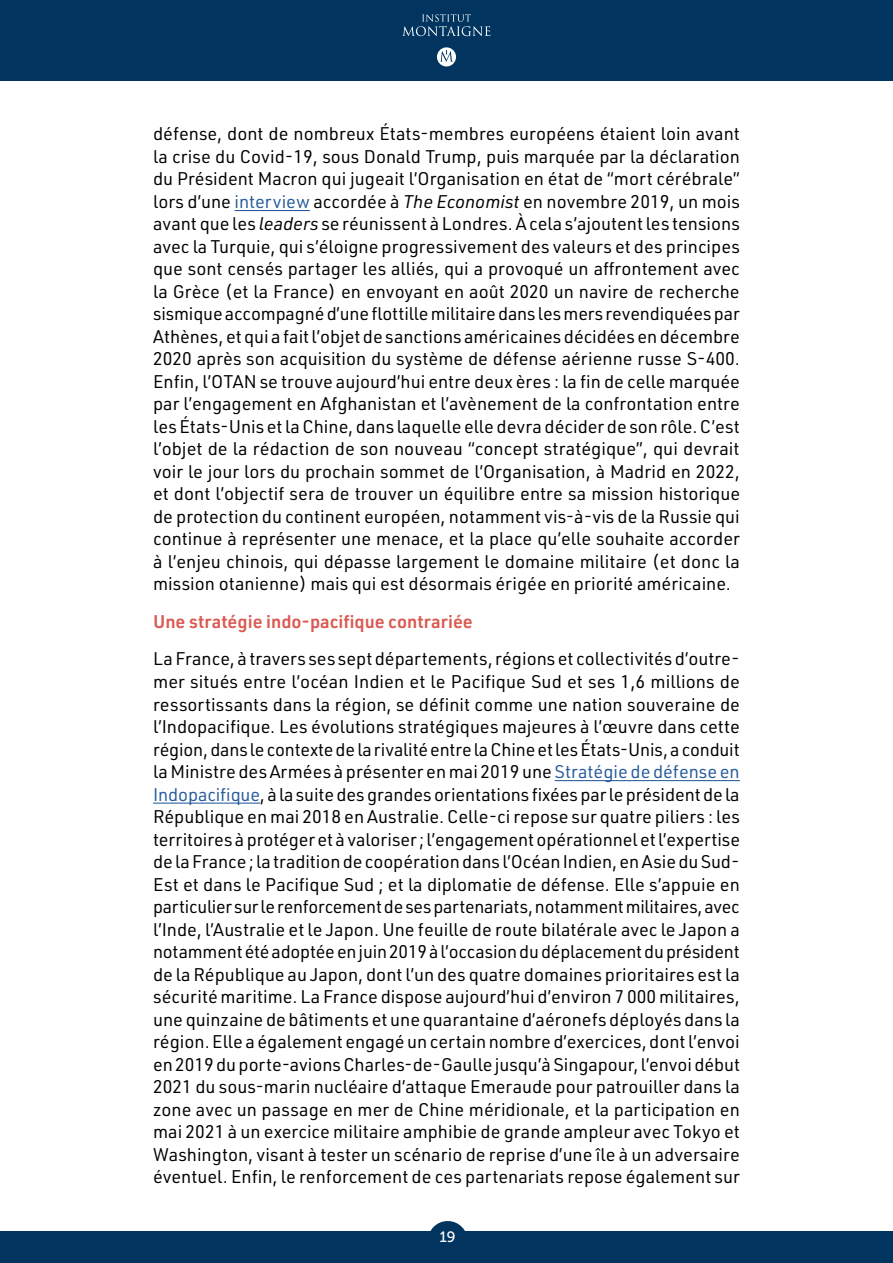
<style>
.page{position:relative;width:893px;height:1263px;background:#fff}
.page>*{position:absolute;margin:0;border:0;box-sizing:border-box;transform-origin:0 0}
.t1{font:18px/22.5px "URWDIN";color:#000;text-align:justify}
.t2{font:600 18px "URWDIN";color:#da5a52}
.t3{font:15px "Museo 500";color:#fff}
.s1{color:#275b9b}
.s2{font-style:italic}
</style>
<div class="page">
<div style="left:0;top:0;width:893px;height:81px;background:#013560"></div>
<svg style="left:403px;top:14px;width:87px;height:22px"></svg>
<svg style="left:437px;top:47px;width:19px;height:19px"></svg>
<div style="left:0;top:1232px;width:893px;height:31px;background:#013560"></div>
<div style="left:428px;top:1221px;width:40px;height:40px;background:#013560;border-radius:50%"></div>
<hr style="left:234px;top:210px;width:76px;height:1px;background:#275b9b">
<hr style="left:555px;top:780px;width:185px;height:1px;background:#275b9b">
<hr style="left:153px;top:802px;width:107px;height:2px;background:#275b9b">
<p class="t1" style="left:153px;top:122px;width:589px">défense, dont de nombreux États-membres européens étaient loin avant la crise du Covid-19, sous Donald Trump, puis marquée par la déclaration du Président Macron qui jugeait l’Organisation en état de “mort cérébrale” lors d’une <span class="s1">interview</span> accordée à <span class="s2">The Economist</span> en novembre 2019, un mois avant que les <span class="s2">leaders</span> se réunissent à Londres. À cela s’ajoutent les tensions avec la Turquie, qui s’éloigne progressivement des valeurs et des principes que sont censés partager les alliés, qui a provoqué un affrontement avec la Grèce (et la France) en envoyant en août 2020 un navire de recherche sismique accompagné d’une flottille militaire dans les mers revendiquées par Athènes, et qui a fait l’objet de sanctions américaines décidées en décembre 2020 après son acquisition du système de défense aérienne russe S-400.<br>Enfin, l’OTAN se trouve aujourd’hui entre deux ères : la fin de celle marquée par l’engagement en Afghanistan et l’avènement de la confrontation entre les États-Unis et la Chine, dans laquelle elle devra décider de son rôle. C’est l’objet de la rédaction de son nouveau “concept stratégique”, qui devrait voir le jour lors du prochain sommet de l’Organisation, à Madrid en 2022, et dont l’objectif sera de trouver un équilibre entre sa mission historique de protection du continent européen, notamment vis-à-vis de la Russie qui continue à représenter une menace, et la place qu’elle souhaite accorder à l’enjeu chinois, qui dépasse largement le domaine militaire (et donc la mission otanienne) mais qui est désormais érigée en priorité américaine.</p>
<p class="t2" style="left:153px;top:609px;width:321px">Une stratégie indo-pacifique contrariée</p>
<p class="t1" style="left:153px;top:647px;width:588px">La France, à travers ses sept départements, régions et collectivités d’outre&shy;mer situés entre l’océan Indien et le Pacifique Sud et ses 1,6 millions de ressortissants dans la région, se définit comme une nation souveraine de l’Indopacifique. Les évolutions stratégiques majeures à l’œuvre dans cette région, dans le contexte de la rivalité entre la Chine et les États-Unis, a conduit la Ministre des Armées à présenter en mai 2019 une <span class="s1">Stratégie de défense en Indopacifique</span>, à la suite des grandes orientations fixées par le président de la République en mai 2018 en Australie. Celle-ci repose sur quatre piliers : les territoires à protéger et à valoriser ; l’engagement opérationnel et l’expertise de la France ; la tradition de coopération dans l’Océan Indien, en Asie du Sud-Est et dans le Pacifique Sud ; et la diplomatie de défense. Elle s’appuie en particulier sur le renforcement de ses partenariats, notamment militaires, avec l’Inde, l’Australie et le Japon. Une feuille de route bilatérale avec le Japon a notamment été adoptée en juin 2019 à l’occasion du déplacement du président de la République au Japon, dont l’un des quatre domaines prioritaires est la sécurité maritime. La France dispose aujourd’hui d’environ 7 000 militaires, une quinzaine de bâtiments et une quarantaine d’aéronefs déployés dans la région. Elle a également engagé un certain nombre d’exercices, dont l’envoi en 2019 du porte-avions Charles-de-Gaulle jusqu’à Singapour, l’envoi début 2021 du sous-marin nucléaire d’attaque Emeraude pour patrouiller dans la zone avec un passage en mer de Chine méridionale, et la participation en mai 2021 à un exercice militaire amphibie de grande ampleur avec Tokyo et Washington, visant à tester un scénario de reprise d’une île à un adversaire éventuel. Enfin, le renforcement de ces partenariats repose également sur</p>
<p class="t3" style="left:439px;top:1228px;width:17px">19</p>
</div>
